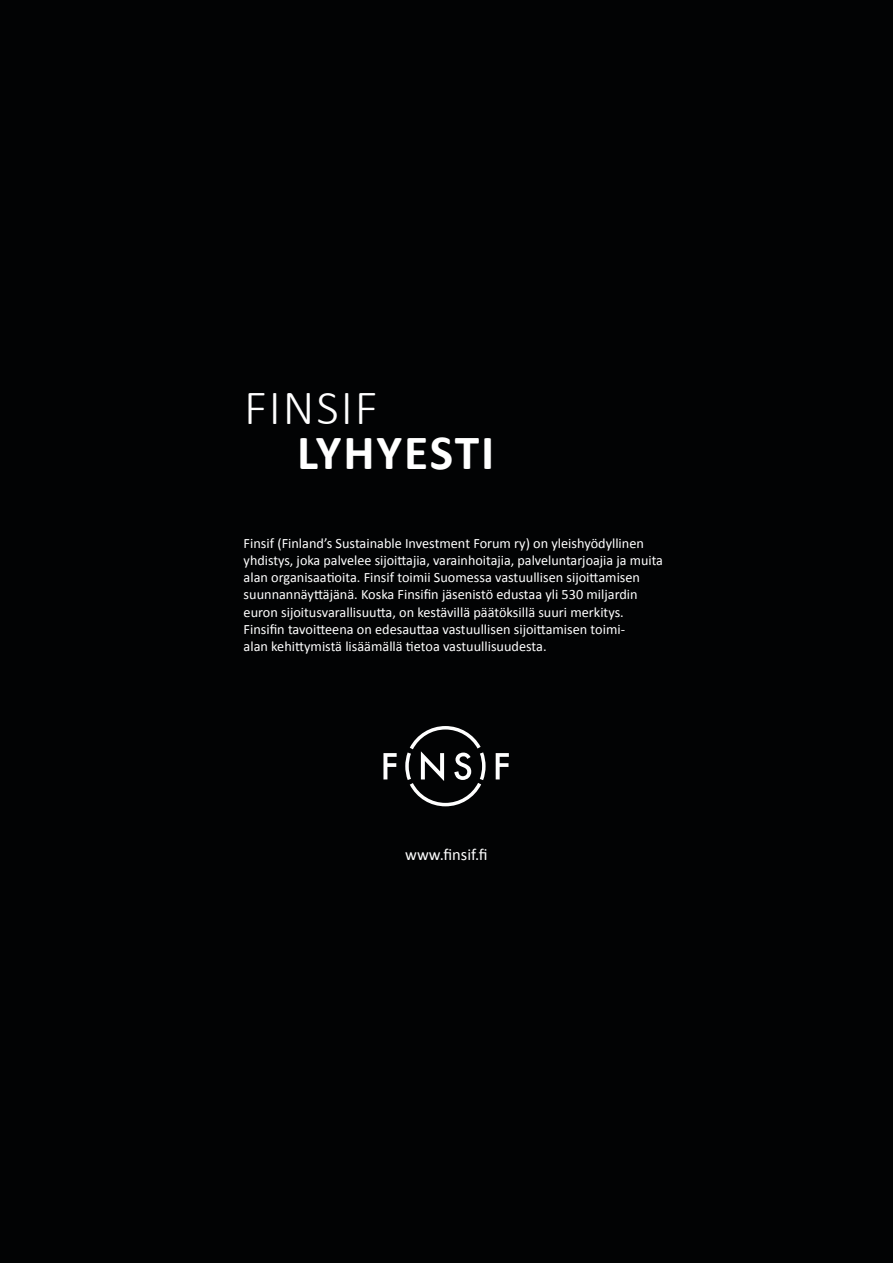
<style>
.page{position:relative;width:893px;height:1263px;background:#020304}
.page>*{position:absolute;margin:0;border:0;box-sizing:border-box;transform-origin:0 0}
.t1{font:700 49.5px "Calibri";letter-spacing:.04em;color:#fff}
.t2{font:300 49.5px "Calibri";letter-spacing:.04em;color:#fff}
.t3{font:16.5px "Calibri";color:#fff}
.t4{font:14.25px/17.1px "Calibri";color:#fff}
</style>
<div class="page">
<svg style="left:383px;top:753px;width:14px;height:26px"></svg>
<svg style="left:496px;top:753px;width:13px;height:26px"></svg>
<svg style="left:405px;top:726px;width:81px;height:80px"></svg>
<h1 class="t2" style="left:244px;top:377px;width:135px">FINSIF</h1>
<h1 class="t1" style="left:297px;top:421px;width:199px">LYHYESTI</h1>
<p class="t4" style="left:244px;top:535px;width:421px">Finsif (Finland’s Sustainable Investment Forum ry) on yleishyödyllinen yhdistys, joka palvelee sijoittajia, varainhoitajia, palveluntarjoajia ja muita alan organisaatioita. Finsif toimii Suomessa vastuullisen sijoittamisen suunnannäyttäjänä. Koska Finsifin jäsenistö edustaa yli 530 miljardin euron sijoitusvarallisuutta, on kestävillä päätöksillä suuri merkitys.<br>Finsifin tavoitteena on edesauttaa vastuullisen sijoittamisen toimi-<br>alan kehittymistä lisäämällä tietoa vastuullisuudesta.</p>
<p class="t3" style="left:405px;top:844px;width:84px">www.finsif.fi</p>
</div>
